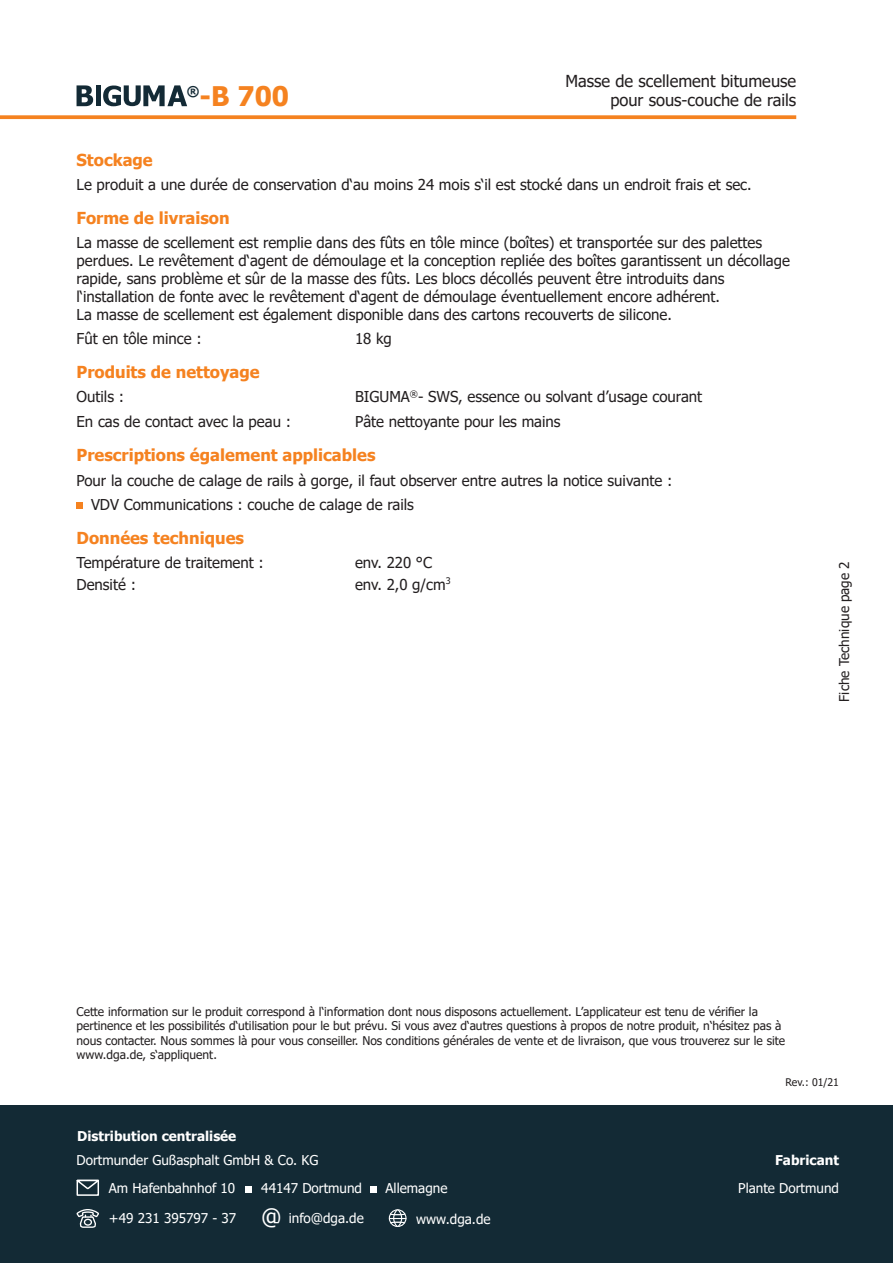
<style>
.page{position:relative;width:893px;height:1263px;background:#fff}
.page>*{position:absolute;margin:0;border:0;box-sizing:border-box;transform-origin:0 0}
.t1{font:700 27px "Tahoma";color:#f58220}
.t2{font:700 16.5px "Tahoma";color:#f58220}
.t3{font:16.5px/19.8px "Tahoma";color:#231f20;text-align:right}
.t4{font:15px/18px "Tahoma";color:#231f20}
.t5{font:700 13.65px "Tahoma";color:#132a35}
.t6{font:13.5px/28.2px "Tahoma";color:#fff}
.t7{font:700 13.5px "Tahoma";color:#fff}
.t8{font:13.5px "Tahoma";color:#231f20}
.t9{font:12px/14.4px "Tahoma";color:#231f20}
.t10{font:10.5px "Tahoma";color:#231f20}
.s1{font-size:22.5px}
</style>
<div class="page">
<svg style="left:0;top:115px;width:796px;height:4px;background:#f58b31"></svg>
<svg style="left:77px;top:503px;width:6px;height:6px"></svg>
<hr style="left:96px;top:85px;width:4px;height:21px;background:#132a35">
<svg style="left:77px;top:85px;width:16px;height:21px"></svg>
<svg style="left:103px;top:85px;width:84px;height:21px"></svg>
<div style="left:0;top:1106px;width:893px;height:157px;background:#132a35"></div>
<svg style="left:77px;top:1180px;width:22px;height:16px"></svg>
<div style="left:245px;top:1186px;width:6px;height:7px;background:#fff"></div>
<svg style="left:77px;top:1209px;width:22px;height:19px"></svg>
<div style="left:371px;top:1186px;width:6px;height:7px;background:#fff"></div>
<div style="left:389px;top:1209px;width:17px;height:18px;border:1px solid #fff;border-radius:50%"></div>
<div style="left:393px;top:1209px;width:9px;height:18px;border:1px solid #fff;border-radius:50%"></div>
<svg style="left:389px;top:1212px;width:17px;height:12px"></svg>
<p class="t5" style="left:187px;top:82px;width:14px">®</p>
<h1 class="t1" style="left:199px;top:78px;width:91px">-B 700</h1>
<p class="t3" style="left:565px;top:72px;width:232px">Masse de scellement bitumeuse pour sous-couche de rails</p>
<p class="t2" style="left:77px;top:148px;width:78px">Stockage</p>
<p class="t4" style="left:77px;top:176px;width:677px">Le produit a une durée de conservation d‘au moins 24 mois s‘il est stocké dans un endroit frais et sec.</p>
<p class="t2" style="left:77px;top:206px;width:155px">Forme de livraison</p>
<p class="t4" style="left:77px;top:234px;width:715px">La masse de scellement est remplie dans des fûts en tôle mince (boîtes) et transportée sur des palettes perdues. Le revêtement d‘agent de démoulage et la conception repliée des boîtes garantissent un décollage rapide, sans problème et sûr de la masse des fûts. Les blocs décollés peuvent être introduits dans l‘installation de fonte avec le revêtement d‘agent de démoulage éventuellement encore adhérent.<br>La masse de scellement est également disponible dans des cartons recouverts de silicone.</p>
<p class="t4" style="left:77px;top:331px;width:127px">Fût en tôle mince :</p>
<p class="t2" style="left:77px;top:361px;width:185px">Produits de nettoyage</p>
<p class="t4" style="left:77px;top:389px;width:49px">Outils :</p>
<p class="t4" style="left:355px;top:389px;width:349px">BIGUMA<sup>®</sup>- SWS, essence ou solvant d’usage courant</p>
<p class="t4" style="left:77px;top:413px;width:216px">En cas de contact avec la peau :</p>
<p class="t4" style="left:355px;top:413px;width:207px">Pâte nettoyante pour les mains</p>
<p class="t4" style="left:355px;top:331px;width:38px">18 kg</p>
<p class="t2" style="left:77px;top:443px;width:300px">Prescriptions également applicables</p>
<p class="t4" style="left:91px;top:469px;width:583px;line-height:24.3px;text-indent:-14px">Pour la couche de calage de rails à gorge, il faut observer entre autres la notice suivante :<br>VDV Communications : couche de calage de rails</p>
<p class="t2" style="left:77px;top:526px;width:169px">Données techniques</p>
<p class="t4" style="left:77px;top:555px;width:189px">Température de traitement :</p>
<p class="t4" style="left:355px;top:555px;width:78px">env. 220 °C</p>
<p class="t4" style="left:77px;top:576px;width:61px">Densité :</p>
<p class="t4" style="left:355px;top:576px;width:97px">env. 2,0 g/cm<sup>3</sup></p>
<p class="t8" style="left:835px;top:702px;width:142px;rotate:-90deg">Fiche Technique page 2</p>
<p class="t9" style="left:77px;top:1005px;width:710px">Cette information sur le produit correspond à l‘information dont nous disposons actuellement. L’applicateur est tenu de vérifier la pertinence et les possibilités d‘utilisation pour le but prévu. Si vous avez d‘autres questions à propos de notre produit, n‘hésitez pas à nous contacter. Nous sommes là pour vous conseiller. Nos conditions générales de vente et de livraison, que vous trouverez sur le site www.dga.de, s‘appliquent.</p>
<p class="t10" style="left:786px;top:1075px;width:55px">Rev.: 01/21</p>
<p class="t7" style="left:77px;top:1127px;width:161px">Distribution centralisée</p>
<p class="t6" style="left:109px;top:1146px;width:211px;text-indent:-32px">Dortmunder Gußasphalt GmbH &amp; Co. KG<br>Am Hafenbahnhof 10</p>
<p class="t6" style="left:261px;top:1175px;width:102px">44147 Dortmund</p>
<p class="t6" style="left:109px;top:1205px;width:256px">+49 231 395797 - 37 <span class="s1">@</span> info@dga.de</p>
<p class="t6" style="left:416px;top:1205px;width:76px">www.dga.de</p>
<p class="t6" style="left:385px;top:1175px;width:63px">Allemagne</p>
<p class="t7" style="left:775px;top:1150px;width:65px">Fabricant</p>
<p class="t6" style="left:738px;top:1175px;width:102px">Plante Dortmund</p>
</div>
